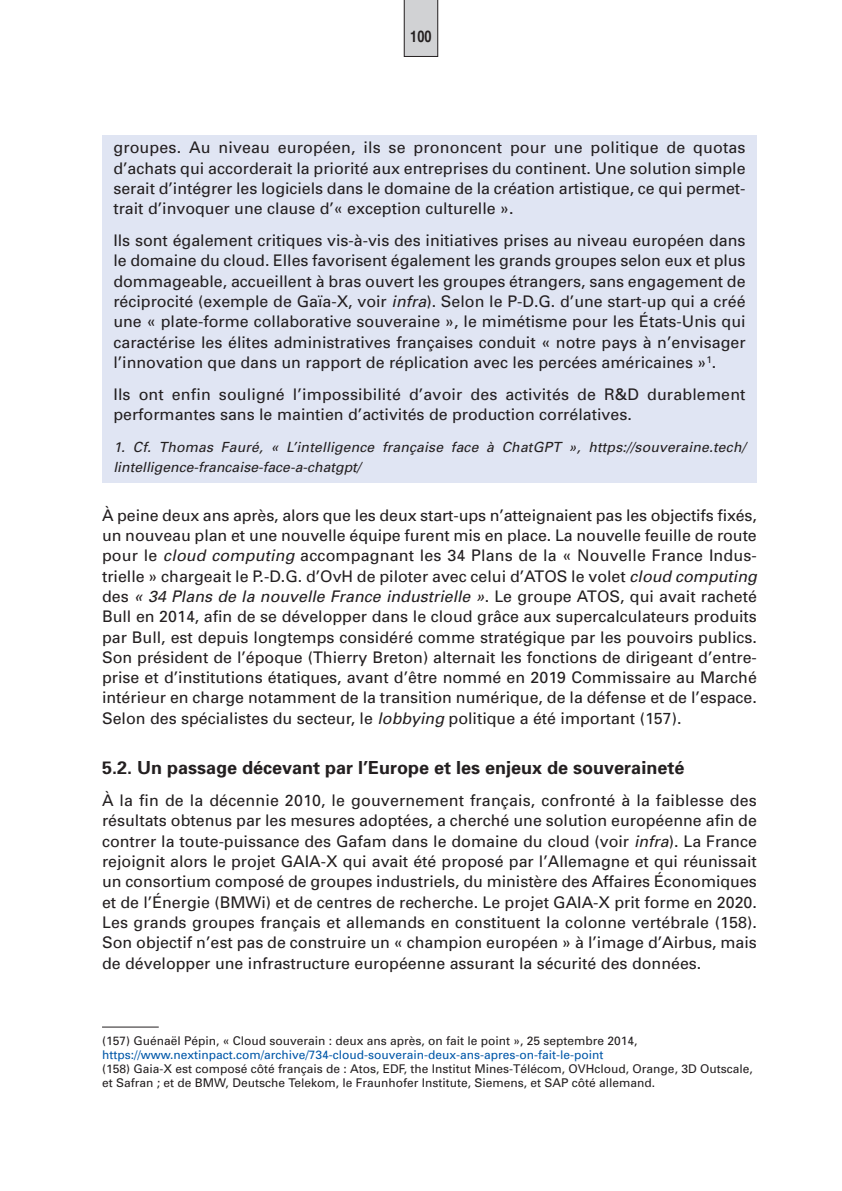
<style>
.page{position:relative;width:842px;height:1191px;background:#fff}
.page>*{position:absolute;margin:0;border:0;box-sizing:border-box;transform-origin:0 0}
.t1{font:700 18px "Univers";color:#231f20}
.t2{font:16px/20.4px "Univers";color:#231f20;text-align:justify}
.t3{font:700 16px "Helvetica";color:#231f20;scale:.8 1}
.t4{font:italic 14px/20.4px "Univers";letter-spacing:.01em;color:#231f20}
.t5{font:12px/14px "Univers";color:#231f20}
.t6{font:12px "Univers";color:#0157a8}
.s1{font-style:italic}
</style>
<div class="page">
<svg style="left:404px;top:0;width:34px;height:57px;background:#c6c7c9"></svg>
<div style="left:102px;top:135px;width:655px;height:348px;background:#e0e5f3"></div>
<hr style="left:102px;top:1026px;width:57px;height:1px;background:#231f20">
<p class="t3" style="left:410px;top:30px;width:28px">100</p>
<p class="t2" style="left:113px;top:139px;width:634px">groupes. Au niveau européen, ils se prononcent pour une politique de quotas d’achats qui accorderait la priorité aux entreprises du continent. Une solution simple serait d’intégrer les logiciels dans le domaine de la création artistique, ce qui permet&shy;trait d’invoquer une clause d’« exception culturelle ».</p>
<p class="t2" style="left:113px;top:231px;width:634px">Ils sont également critiques vis-à-vis des initiatives prises au niveau européen dans le domaine du cloud. Elles favorisent également les grands groupes selon eux et plus dommageable, accueillent à bras ouvert les groupes étrangers, sans engagement de réciprocité (exemple de Gaïa-X, voir <span class="s1">infra</span>). Selon le P-D.G. d’une start-up qui a créé une « plate-forme collaborative souveraine », le mimétisme pour les États-Unis qui caractérise les élites administratives françaises conduit « notre pays à n’envisager l’innovation que dans un rapport de réplication avec les percées américaines »<sup>1</sup>.</p>
<p class="t2" style="left:113px;top:385px;width:634px">Ils ont enfin souligné l’impossibilité d’avoir des activités de R&amp;D durablement performantes sans le maintien d’activités de production corrélatives.</p>
<p class="t4" style="left:113px;top:437px;width:634px">1. Cf. Thomas Fauré, « L’intelligence française face à ChatGPT », https://souveraine.tech/ lintelligence-francaise-face-a-chatgpt/</p>
<p class="t2" style="left:102px;top:506px;width:656px">À peine deux ans après, alors que les deux start-ups n’atteignaient pas les objectifs fixés, un nouveau plan et une nouvelle équipe furent mis en place. La nouvelle feuille de route pour le <span class="s1">cloud computing</span> accompagnant les 34 Plans de la « Nouvelle France Indus&shy;trielle » chargeait le P.-D.G. d’OvH de piloter avec celui d’ATOS le volet <span class="s1">cloud computing </span>des <span class="s1">« 34 Plans de la nouvelle France industrielle »</span>. Le groupe ATOS, qui avait racheté Bull en 2014, afin de se développer dans le cloud grâce aux supercalculateurs produits par Bull, est depuis longtemps considéré comme stratégique par les pouvoirs publics.<br>Son président de l’époque (Thierry Breton) alternait les fonctions de dirigeant d’entre&shy;prise et d’institutions étatiques, avant d’être nommé en 2019 Commissaire au Marché intérieur en charge notamment de la transition numérique, de la défense et de l’espace.<br>Selon des spécialistes du secteur, le <span class="s1">lobbying</span> politique a été important (157).</p>
<p class="t1" style="left:102px;top:761px;width:584px">5.2. Un passage décevant par l’Europe et les enjeux de souveraineté</p>
<p class="t2" style="left:102px;top:791px;width:656px">À la fin de la décennie 2010, le gouvernement français, confronté à la faiblesse des résultats obtenus par les mesures adoptées, a cherché une solution européenne afin de contrer la toute-puissance des Gafam dans le domaine du cloud (voir <span class="s1">infra</span>). La France rejoignit alors le projet GAIA-X qui avait été proposé par l’Allemagne et qui réunissait un consortium composé de groupes industriels, du ministère des Affaires Économiques et de l’Énergie (BMWi) et de centres de recherche. Le projet GAIA-X prit forme en 2020.<br>Les grands groupes français et allemands en constituent la colonne vertébrale (158).<br>Son objectif n’est pas de construire un « champion européen » à l’image d’Airbus, mais de développer une infrastructure européenne assurant la sécurité des données.</p>
<p class="t5" style="left:102px;top:1034px;width:537px">(157) Guénaël Pépin, « Cloud souverain : deux ans après, on fait le point », 25 septembre 2014,</p>
<p class="t6" style="left:102px;top:1050px;width:503px">https://www.nextinpact.com/archive/734-cloud-souverain-deux-ans-apres-on-fait-le-point</p>
<p class="t5" style="left:102px;top:1062px;width:652px">(158) Gaia-X est composé côté français de : Atos, EDF, the Institut Mines-Télécom, OVHcloud, Orange, 3D Outscale, et Safran ; et de BMW, Deutsche Telekom, le Fraunhofer Institute, Siemens, et SAP côté allemand.</p>
</div>
